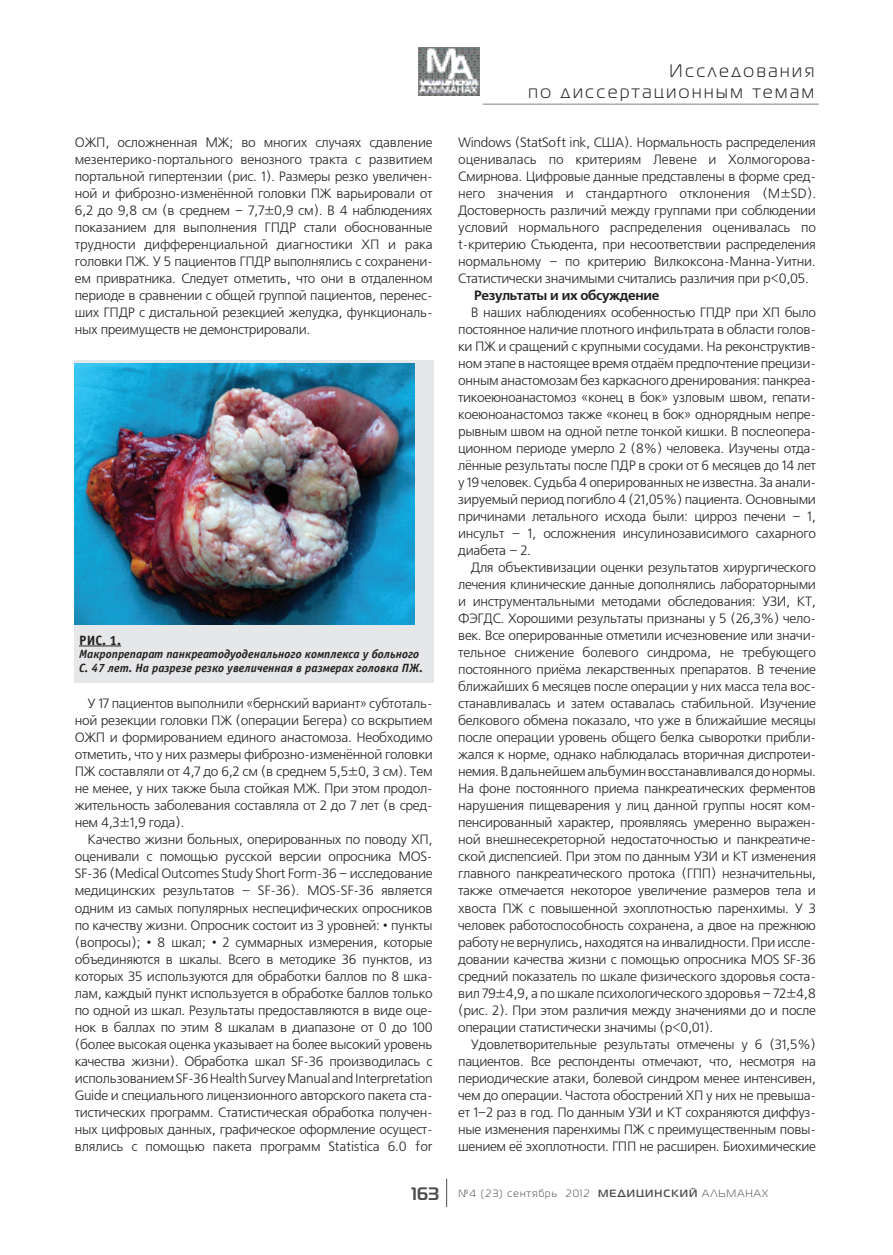
<style>
.page{position:relative;width:893px;height:1255px;background:#fff}
.page>*{position:absolute;margin:0;border:0;box-sizing:border-box;transform-origin:0 0}
.t1{font:18px/21.6px "Magistral C";letter-spacing:.15em;color:#231f20;text-align:right}
.Text_11{font:13.5px/17px "Free Set C";letter-spacing:-.025em;color:#231f20;text-align:justify}
.Text_11-2{font:700 13.5px "Free Set C";letter-spacing:-.025em;color:#231f20}
.ТАБ_И_РИС_НОВЫЕ{font:700 13.5px "Officina Sans C";color:#231f20}
.ТАБ_И_РИС_НОВЫЕ-2{font:italic 700 12px/13.5px "Officina Sans C";color:#231f20}
.t2{font:10.5px "Magistral C";letter-spacing:.1em;color:#4b4c4d}
.s1{font-weight:700;font-size:18px}
.s2{font-weight:700}
</style>
<div class="page">
<hr style="left:483px;top:104px;width:336px;height:1px;background:#808285">
<svg style="left:446px;top:1178px;width:1px;height:28px"></svg>
<svg style="left:418px;top:95px;width:61px;height:1px"></svg>
<img style="left:418px;top:47px;width:61px;height:48px">
<div style="left:74px;top:360px;width:360px;height:322px;background:#e6e7e9"></div>
<hr style="left:79px;top:645px;width:42px;height:1px;background:#231f20">
<img style="left:74px;top:363px;width:341px;height:261px">
<p class="Text_11" style="left:75px;top:134px;width:360px">ОЖП, осложненная МЖ; во многих случаях сдавление мезентерико-портального венозного тракта с развитием портальной гипертензии (рис. 1). Размеры резко увеличен&shy;ной и фиброзно-изменённой головки ПЖ варьировали от 6,2 до 9,8 см (в среднем – 7,7±0,9 см). В 4 наблюдениях показанием для выполнения ГПДР стали обоснованные трудности дифференциальной диагностики ХП и рака головки ПЖ. У 5 пациентов ГПДР выполнялись с сохранени&shy;ем привратника. Следует отметить, что они в отдаленном периоде в сравнении с общей группой пациентов, перенес&shy;ших ГПДР с дистальной резекцией желудка, функциональ&shy;ных преимуществ не демонстрировали.</p>
<p class="ТАБ_И_РИС_НОВЫЕ" style="left:79px;top:632px;width:43px">РИС. 1.</p>
<p class="ТАБ_И_РИС_НОВЫЕ-2" style="left:79px;top:647px;width:345px">Макропрепарат панкреатодуоденального комплекса у больного<br>С. 47 лет. На разрезе резко увеличенная в размерах головка ПЖ.</p>
<p class="Text_11" style="left:75px;top:695px;width:359px;text-indent:13px">У 17 пациентов выполнили «бернский вариант» субтоталь&shy;ной резекции головки ПЖ (операции Бегера) со вскрытием ОЖП и формированием единого анастомоза. Необходимо отметить, что у них размеры фиброзно-изменённой головки ПЖ составляли от 4,7 до 6,2 см (в среднем 5,5±0, 3 см). Тем не менее, у них также была стойкая МЖ. При этом продол&shy;жительность заболевания составляла от 2 до 7 лет (в сред&shy;нем 4,3±1,9 года).</p>
<p class="Text_11" style="left:75px;top:832px;width:359px;text-indent:13px">Качество жизни больных, оперированных по поводу ХП, оценивали с помощью русской версии опросника MOS-SF-36 (Medical Outcomes Study Short Form-36 – исследование медицинских результатов – SF-36). MOS-SF-36 является одним из самых популярных неспецифических опросников по качеству жизни. Опросник состоит из 3 уровней: • пункты (вопросы); • 8 шкал; • 2 суммарных измерения, которые объединяются в шкалы. Всего в методике 36 пунктов, из которых 35 используются для обработки баллов по 8 шка&shy;лам, каждый пункт используется в обработке баллов только по одной из шкал. Результаты предоставляются в виде оце&shy;нок в баллах по этим 8 шкалам в диапазоне от 0 до 100 (более высокая оценка указывает на более высокий уровень качества жизни). Обработка шкал SF-36 производилась с использованием SF-36 Health Survey Manual and Interpretation Guide и специального лицензионного авторского пакета ста&shy;тистических программ. Статистическая обработка получен&shy;ных цифровых данных, графическое оформление осущест&shy;влялись с помощью пакета программ Statistica 6.0 for</p>
<h1 class="t1" style="left:528px;top:60px;width:287px">Исследования<br>по диссертационным темам</h1>
<p class="Text_11" style="left:458px;top:134px;width:359px">Windows (StatSoft ink, США). Нормальность распределения оценивалась по критериям Левене и Холмогорова-Смирнова. Цифровые данные представлены в форме сред&shy;него значения и стандартного отклонения (M±SD).<br>Достоверность различий между группами при соблюдении условий нормального распределения оценивалась по t-критерию Стьюдента, при несоответствии распределения нормальному – по критерию Вилкоксона-Манна-Уитни.<br>Статистически значимыми считались различия при р&lt;0,05.</p>
<p class="Text_11-2" style="left:474px;top:287px;width:187px">Результаты и их обсуждение</p>
<p class="Text_11" style="left:458px;top:304px;width:359px;text-indent:13px">В наших наблюдениях особенностью ГПДР при ХП было постоянное наличие плотного инфильтрата в области голов&shy;ки ПЖ и сращений с крупными сосудами. На реконструктив&shy;ном этапе в настоящее время отдаём предпочтение прецизи&shy;онным анастомозам без каркасного дренирования: панкреа&shy;тикоеюноанастомоз «конец в бок» узловым швом, гепати&shy;коеюноанастомоз также «конец в бок» однорядным непре&shy;рывным швом на одной петле тонкой кишки. В послеопера&shy;ционном периоде умерло 2 (8%) человека. Изучены отда&shy;лённые результаты после ПДР в сроки от 6 месяцев до 14 лет у 19 человек. Судьба 4 оперированных не известна. За анали&shy;зируемый период погибло 4 (21,05%) пациента. Основными причинами летального исхода были: цирроз печени – 1, инсульт – 1, осложнения инсулинозависимого сахарного диабета – 2.</p>
<p class="Text_11" style="left:458px;top:559px;width:359px;text-indent:13px">Для объективизации оценки результатов хирургического лечения клинические данные дополнялись лабораторными и инструментальными методами обследования: УЗИ, КТ, ФЭГДС. Хорошими результаты признаны у 5 (26,3%) чело&shy;век. Все оперированные отметили исчезновение или значи&shy;тельное снижение болевого синдрома, не требующего постоянного приёма лекарственных препаратов. В течение ближайших 6 месяцев после операции у них масса тела вос&shy;станавливалась и затем оставалась стабильной. Изучение белкового обмена показало, что уже в ближайшие месяцы после операции уровень общего белка сыворотки прибли&shy;жался к норме, однако наблюдалась вторичная диспротеи&shy;немия. В дальнейшем альбумин восстанавливался до нормы.<br>На фоне постоянного приема панкреатических ферментов нарушения пищеварения у лиц данной группы носят ком&shy;пенсированный характер, проявляясь умеренно выражен&shy;ной внешнесекреторной недостаточностью и панкреатиче&shy;ской диспепсией. При этом по данным УЗИ и КТ изменения главного панкреатического протока (ГПП) незначительны, также отмечается некоторое увеличение размеров тела и хвоста ПЖ с повышенной эхоплотностью паренхимы. У 3 человек работоспособность сохранена, а двое на прежнюю работу не вернулись, находятся на инвалидности. При иссле&shy;довании качества жизни с помощью опросника MOS SF-36 средний показатель по шкале физического здоровья соста&shy;вил 79±4,9, а по шкале психологического здоровья – 72±4,8 (рис. 2). При этом различия между значениями до и после операции статистически значимы (p&lt;0,01).</p>
<p class="Text_11" style="left:458px;top:1036px;width:359px;text-indent:13px">Удовлетворительные результаты отмечены у 6 (31,5%) пациентов. Все респонденты отмечают, что, несмотря на периодические атаки, болевой синдром менее интенсивен, чем до операции. Частота обострений ХП у них не превыша&shy;ет 1–2 раз в год. По данным УЗИ и КТ сохраняются диффуз&shy;ные изменения паренхимы ПЖ с преимущественным повы&shy;шением её эхоплотности. ГПП не расширен. Биохимические</p>
<p class="t2" style="left:411px;top:1187px;width:358px"><span class="s1">163</span> №4 (23) сентябрь 2012 <span class="s2">МЕДИЦИНСКИЙ</span> АЛЬМАНАХ</p>
</div>
